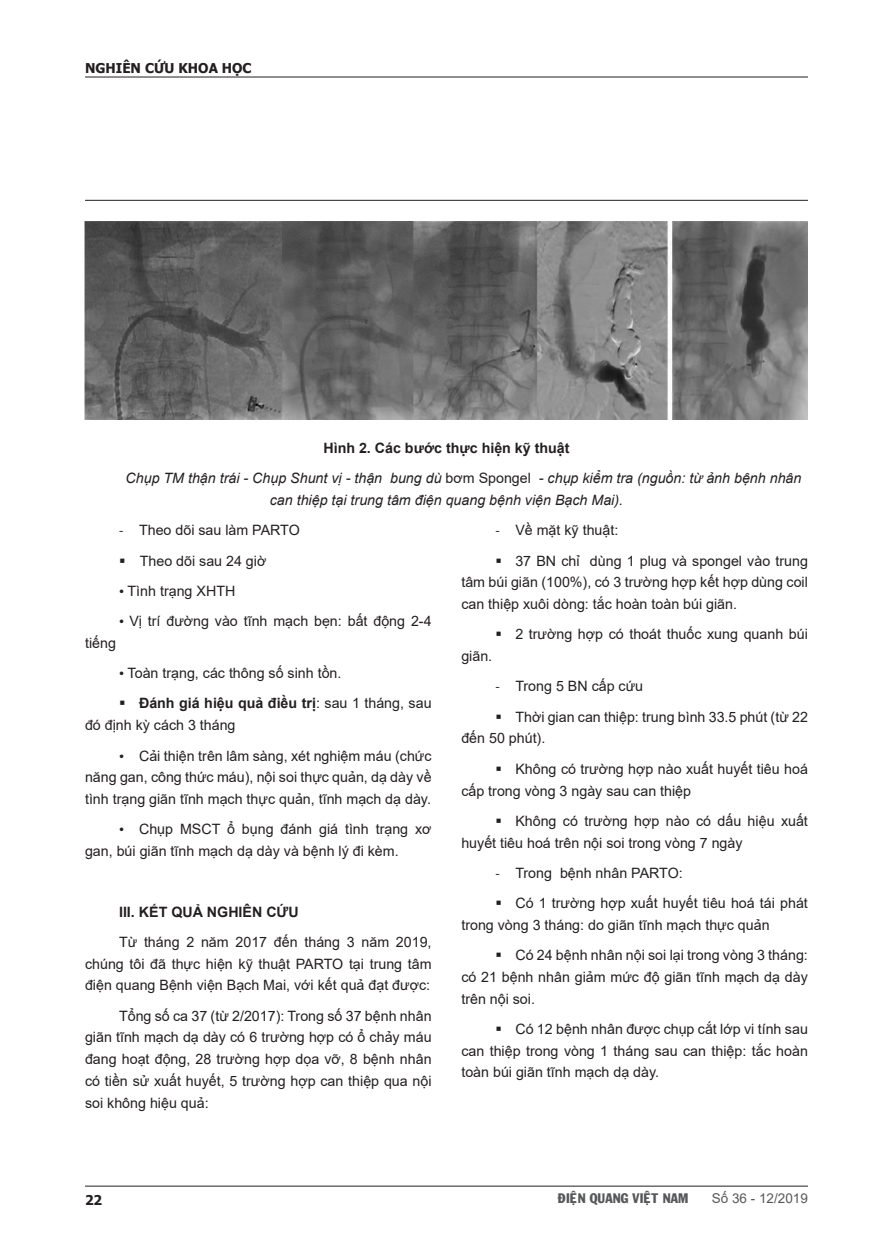
<style>
.page{position:relative;width:893px;height:1255px;background:#fff}
.page>*{position:absolute;margin:0;border:0;box-sizing:border-box;transform-origin:0 0}
.List_Paragraph{font:14.25px/21.8px "Arial";color:#231f20}
.t1{font:italic 14.25px/21.8px "Arial";color:#231f20}
.t2{font:700 14.25px "Arial";color:#231f20}
.t3{font:700 13.5px "Tahoma";color:#231f20}
.t4{font:13.5px "VNI Franko";color:#57585a}
.t5{font:13.5px "Arial";color:#57585a}
.s1{font-style:normal}
.s2{font-family:"Calibri"}
.s3{font-family:"Times New Roman"}
.s4{font-weight:700}
</style>
<div class="page">
<hr style="left:85px;top:1185px;width:723px;height:1px;background:#231f20">
<hr style="left:85px;top:77px;width:723px;height:1px;background:#231f20">
<hr style="left:85px;top:200px;width:723px;height:1px;background:#231f20">
<img style="left:85px;top:222px;width:723px;height:197px">
<p class="t3" style="left:85px;top:59px;width:168px">NGHIÊN CỨU KHOA HỌC</p>
<p class="t2" style="left:323px;top:438px;width:248px">Hình 2. Các bước thực hiện kỹ thuật</p>
<p class="t1" style="left:270px;top:467px;width:533px;text-indent:-144px">Chụp TM thận trái - Chụp Shunt vị - thận bung dù <span class="s1">bơm Spongel</span> - chụp kiểm tra (nguồn: từ ảnh bệnh nhân can thiệp tại trung tâm điện quang bệnh viện Bạch Mai).</p>
<p class="List_Paragraph" style="left:119px;top:519px;width:182px"><span class="s2">-</span> Theo dõi sau làm PARTO</p>
<p class="List_Paragraph" style="left:119px;top:549px;width:149px">▪ Theo dõi sau 24 giờ</p>
<p class="List_Paragraph" style="left:119px;top:580px;width:118px"><span class="s3">•</span> Tì nh trạng XHTH</p>
<p class="List_Paragraph" style="left:119px;top:610px;width:314px"><span class="s3">•</span> Vị trí đường vào tĩnh mạch bẹn: bất động 2-4</p>
<p class="List_Paragraph" style="left:495px;top:519px;width:124px"><span class="s2">-</span> Về mặt kỹ thuật:</p>
<p class="List_Paragraph" style="left:461px;top:549px;width:348px;text-align:justify;text-indent:34px">▪ 37 BN chỉ dù ng 1 plug và spongel vào trung tâm búi giãn (100%), có 3 trường hợp kết hợp dù ng coil can thiệp xuôi dòng: tắc hoàn toàn bú i giãn.</p>
<p class="List_Paragraph" style="left:495px;top:623px;width:314px">▪ 2 trường hợp có thoát thuốc xung quanh búi</p>
<p class="List_Paragraph" style="left:461px;top:645px;width:32px">giãn.</p>
<p class="List_Paragraph" style="left:495px;top:675px;width:149px"><span class="s2">-</span> Trong 5 BN cấp cứu</p>
<p class="List_Paragraph" style="left:461px;top:705px;width:348px;text-indent:34px">▪ Thời gian can thiệp: trung bình 33.5 phút (từ 22 đến 50 phút).</p>
<p class="List_Paragraph" style="left:461px;top:757px;width:347px;text-indent:34px">▪ Không có trường hợp nào xuất huyết tiêu hoá cấp trong vòng 3 ngày sau can thiệp</p>
<p class="List_Paragraph" style="left:461px;top:809px;width:348px;text-indent:34px">▪ Không có trường hợp nào có dấu hiệu xuất huyết tiêu hoá trên nội soi trong vòng 7 ngày</p>
<p class="List_Paragraph" style="left:495px;top:861px;width:189px"><span class="s2">-</span> Trong bệnh nhân PARTO:</p>
<p class="List_Paragraph" style="left:461px;top:892px;width:348px;text-indent:34px">▪ Có 1 trường hợp xuất huyết tiêu hoá tái phát trong vòng 3 tháng: do giãn tĩnh mạch thực quản</p>
<p class="List_Paragraph" style="left:461px;top:944px;width:348px;text-align:justify;text-indent:34px">▪ Có 24 bệnh nhân nội soi lại trong vòng 3 tháng: có 21 bệnh nhân giảm mức độ giãn tĩnh mạch dạ dày trên nội soi.</p>
<p class="List_Paragraph" style="left:461px;top:1017px;width:348px;text-align:justify;text-indent:34px">▪ Có 12 bệnh nhân được chụp cắt lớp vi tính sau can thiệp trong vòng 1 tháng sau can thiệp: tắc hoàn toàn bú i giãn tĩnh mạch dạ dày.</p>
<p class="List_Paragraph" style="left:85px;top:632px;width:32px">tiếng</p>
<p class="List_Paragraph" style="left:119px;top:662px;width:224px"><span class="s3">•</span> Toàn trạng, các thông số sinh tồn.</p>
<p class="List_Paragraph" style="left:85px;top:692px;width:348px;text-indent:34px">▪ <span class="s4">Đánh giá hiệu quả điều trị</span> : sau 1 tháng, sau đó định kỳ cách 3 tháng</p>
<p class="List_Paragraph" style="left:85px;top:744px;width:348px;text-align:justify;text-indent:34px"><span class="s3">•</span> Cải thiện trên lâm sàng, xét nghiệm máu (chức năng gan, công thức máu), nội soi thực quản, dạ dày về tình trạng giãn tĩnh mạch thực quản, tĩnh mạch dạ dày.</p>
<p class="List_Paragraph" style="left:85px;top:818px;width:348px;text-indent:34px"><span class="s3">•</span> Chụp MSCT ổ bụng đánh giá tình trạng xơ gan, búi giãn tĩnh mạch dạ dày và bệnh lý đi kèm.</p>
<p class="t2" style="left:119px;top:901px;width:181px">III. KẾT QUẢ NGHIÊN CỨU</p>
<p class="List_Paragraph" style="left:85px;top:930px;width:348px;text-align:justify;text-indent:34px">Từ tháng 2 năm 2017 đến tháng 3 năm 2019, chúng tôi đã thực hiện kỹ thuật PARTO tại trung tâm điện quang Bệnh viện Bạch Mai, với kết quả đạt được:</p>
<p class="List_Paragraph" style="left:85px;top:1004px;width:348px;text-align:justify;text-indent:34px">Tổng số ca 37 (từ 2/2017): Trong số 37 bệnh nhân giãn tĩnh mạch dạ dày có 6 trường hợp có ổ chảy máu đang hoạt động, 28 trường hợp dọa vỡ, 8 bệnh nhân có tiền sử xuất huyết, 5 trường hợp can thiệp qua nội soi không hiệu quả:</p>
<p class="t3" style="left:85px;top:1190px;width:19px">22</p>
<p class="t4" style="left:558px;top:1187px;width:132px">ÑIEÄN QUANG VIEÄT NAM</p>
<p class="t5" style="left:712px;top:1188px;width:98px">Số 36 - 12/2019</p>
</div>
